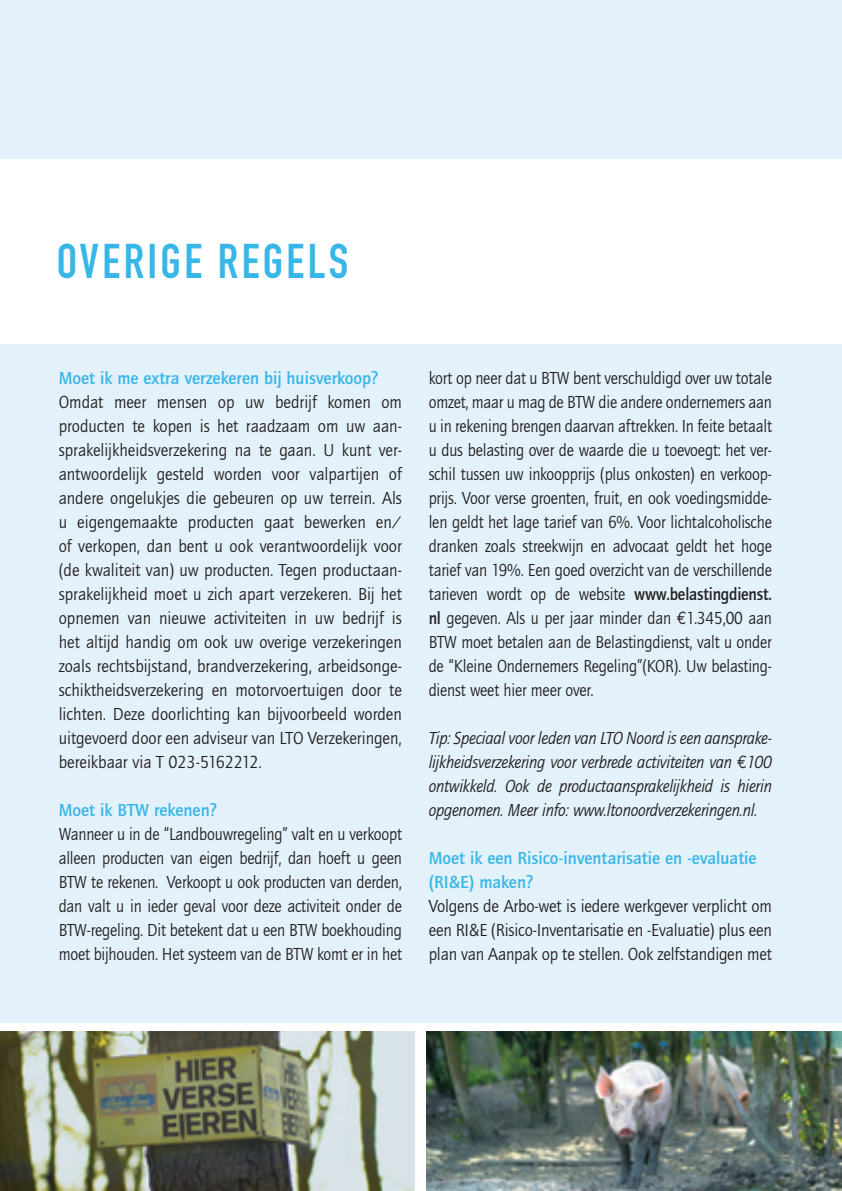
<style>
.page{position:relative;width:842px;height:1191px;background:#fff}
.page>*{position:absolute;margin:0;border:0;box-sizing:border-box;transform-origin:0 0}
.KOP{font:48px "DIN Engschrift";letter-spacing:.07em;color:#37b6e8}
.bodytekst{font:18px/24px "Quay Sans";letter-spacing:-.01em;color:#231f20;text-align:justify;scale:.91 1}
.bodytekst-2{font:18px/24px "Quay Sans";letter-spacing:-.01em;color:#231f20;text-align:justify;scale:.95 1}
.bodytekst-3{font:italic 18px/24px "Quay Sans";letter-spacing:-.015em;color:#231f20;text-align:justify;scale:.93 1}
.kop_-_alinea{font:500 18px/24px "Quay Sans";color:#37b6e8}
.s1{font-weight:500}
.s2{font-family:"Euro Mono"}
.s3{font-family:"Euro Mono";font-style:normal}
</style>
<div class="page">
<div style="left:0;top:0;width:842px;height:1022px;background:#e2f1fa"></div>
<img style="left:0;top:1031px;width:414px;height:160px">
<img style="left:426px;top:1031px;width:416px;height:160px">
<div style="left:0;top:159px;width:842px;height:185px;background:#fff"></div>
<p class="KOP" style="left:57px;top:233px;width:293px">OVERIGE REGELS</p>
<p class="kop_-_alinea" style="left:59px;top:366px;width:321px">Moet ik me extra verzekeren bij huisverkoop?</p>
<p class="bodytekst-2" style="left:59px;top:390px;width:363px">Omdat meer mensen op uw bedrijf komen om producten te kopen is het raadzaam om uw aan&shy;sprakelijkheidsverzekering na te gaan. U kunt ver&shy;antwoordelijk gesteld worden voor valpartijen of andere ongelukjes die gebeuren op uw terrein. Als u eigengemaakte producten gaat bewerken en/ of verkopen, dan bent u ook verantwoordelijk voor (de kwaliteit van) uw producten. Tegen productaan&shy;sprakelijkheid moet u zich apart verzekeren. Bij het opnemen van nieuwe activiteiten in uw bedrijf is het altijd handig om ook uw overige verzekeringen zoals rechtsbijstand, brandverzekering, arbeidsonge&shy;schiktheidsverzekering en motorvoertuigen door te lichten. Deze doorlichting kan bijvoorbeeld worden uitgevoerd door een adviseur van LTO Verzekeringen, bereikbaar via T 023-5162212.</p>
<p class="kop_-_alinea" style="left:59px;top:798px;width:160px">Moet ik BTW rekenen?</p>
<p class="bodytekst" style="left:59px;top:822px;width:379px">Wanneer u in de “Landbouwregeling” valt en u verkoopt alleen producten van eigen bedrijf, dan hoeft u geen BTW te rekenen. Verkoopt u ook producten van derden, dan valt u in ieder geval voor deze activiteit onder de BTW-regeling. Dit betekent dat u een BTW boekhouding moet bijhouden. Het systeem van de BTW komt er in het</p>
<p class="bodytekst" style="left:429px;top:366px;width:379px">kort op neer dat u BTW bent verschuldigd over uw totale omzet, maar u mag de BTW die andere ondernemers aan u in rekening brengen daarvan aftrekken. In feite betaalt u dus belasting over de waarde die u toevoegt: het ver&shy;schil tussen uw inkoopprijs (plus onkosten) en verkoop&shy;prijs. Voor verse groenten, fruit, en ook voedingsmidde&shy;len geldt het lage tarief van 6%. Voor lichtalcoholische dranken zoals streekwijn en advocaat geldt het hoge tarief van 19%. Een goed overzicht van de verschillende tarieven wordt op de website <span class="s1">www.belastingdienst. nl</span> gegeven. Als u per jaar minder dan <span class="s2">€</span>1.345,00 aan BTW moet betalen aan de Belastingdienst, valt u onder de “Kleine Ondernemers Regeling”(KOR). Uw belasting&shy;dienst weet hier meer over.</p>
<p class="bodytekst-3" style="left:429px;top:726px;width:371px">Tip: Speciaal voor leden van LTO Noord is een aansprake&shy;lijkheidsverzekering voor verbrede activiteiten van <span class="s3">e</span>100 ontwikkeld. Ook de productaansprakelijkheid is hierin opgenomen. Meer info: www.ltonoordverzekeringen.nl.</p>
<p class="kop_-_alinea" style="left:429px;top:846px;width:330px">Moet ik een Risico-inventarisatie en -evaluatie (RI&amp;E) maken?</p>
<p class="bodytekst-2" style="left:429px;top:894px;width:363px">Volgens de Arbo-wet is iedere werkgever verplicht om een RI&amp;E (Risico-Inventarisatie en -Evaluatie) plus een plan van Aanpak op te stellen. Ook zelfstandigen met</p>
</div>
